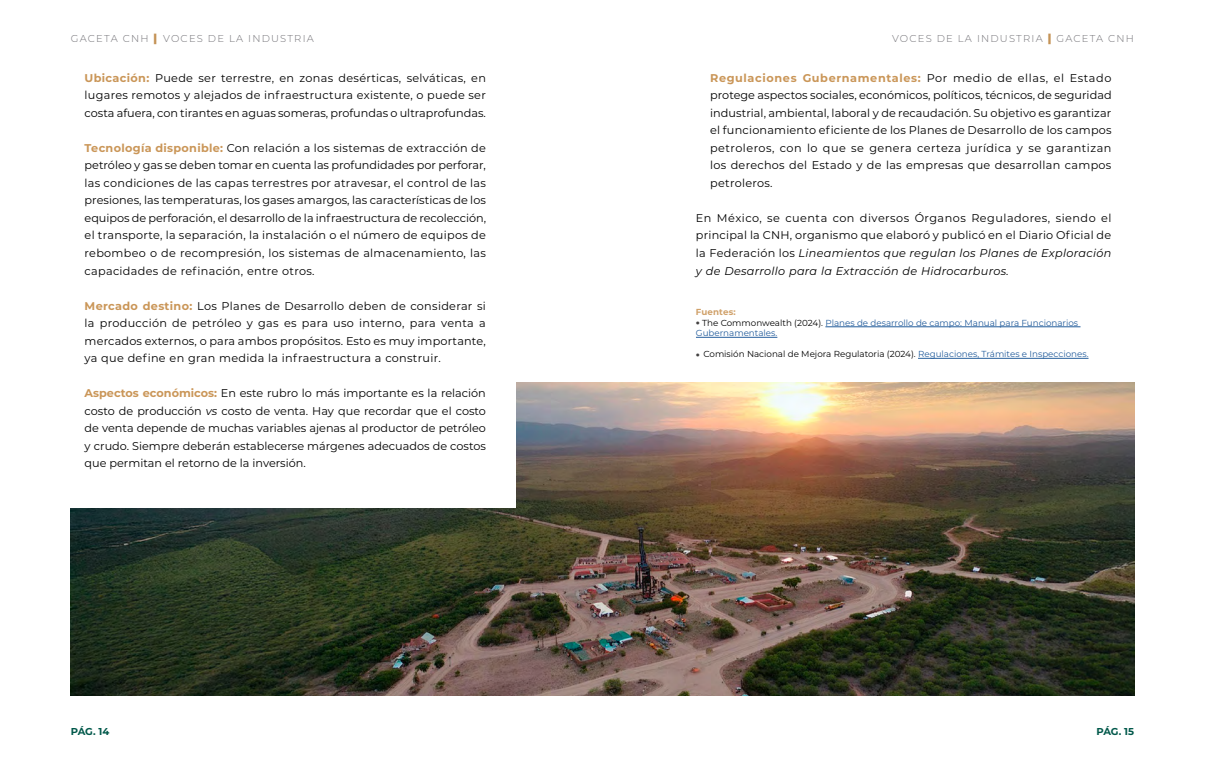
<style>
.page{position:relative;width:1205px;height:766px;background:#fff}
.page>*{position:absolute;margin:0;border:0;box-sizing:border-box;transform-origin:0 0}
.t1{font:11.25px/17.5px "Montserrat";letter-spacing:.02em;color:#000;text-align:justify}
.t2{font:300 10px "Montserrat";letter-spacing:.12em;color:#737277}
.t3{font:700 10px "Montserrat";letter-spacing:-.03em;color:#00584a}
.t4{font:8.75px/10.5px "Montserrat";color:#245d9c}
.t5{font:8.75px "Montserrat";color:#000}
.s1{font-weight:900;font-size:11.25px;color:#c49357}
.s2{font-weight:700;color:#ca9658}
.s3{font-style:italic}
.s4{font-weight:700;color:#d0a16a}
.s5{font-weight:900;font-size:11.25px;color:#434141}
.s6{color:#000}
.s7{color:#245d9c}
</style>
<div class="page">
<img style="left:71px;top:383px;width:1063px;height:312px">
<hr style="left:825px;top:326px;width:255px;height:1px;background:#245d9c">
<hr style="left:696px;top:337px;width:81px;height:1px;background:#245d9c">
<hr style="left:918px;top:358px;width:170px;height:1px;background:#245d9c">
<div style="left:41px;top:363px;width:475px;height:144px;background:#fff"></div>
<p class="t2" style="left:71px;top:32px;width:244px">GACETA CNH <span class="s1">|</span> VOCES DE LA INDUSTRIA</p>
<p class="t2" style="left:892px;top:32px;width:244px">VOCES DE LA INDUSTRIA <span class="s1">|</span> GACETA CNH</p>
<p class="t1" style="left:85px;top:69px;width:403px"><span class="s2">Ubicación:</span> Puede ser terrestre, en zonas desérticas, selváticas, en lugares remotos y alejados de infraestructura existente, o puede ser costa afuera, con tirantes en aguas someras, profundas o ultraprofundas.</p>
<p class="t1" style="left:85px;top:139px;width:403px"><span class="s2">Tecnología disponible:</span> Con relación a los sistemas de extracción de petróleo y gas se deben tomar en cuenta las profundidades por perforar, las condiciones de las capas terrestres por atravesar, el control de las presiones, las temperaturas, los gases amargos, las características de los equipos de perforación, el desarrollo de la infraestructura de recolección, el transporte, la separación, la instalación o el número de equipos de rebombeo o de recompresión, los sistemas de almacenamiento, las capacidades de refinación, entre otros.</p>
<p class="t1" style="left:85px;top:296px;width:403px"><span class="s2">Mercado destino:</span> Los Planes de Desarrollo deben de considerar si la producción de petróleo y gas es para uso interno, para venta a mercados externos, o para ambos propósitos. Esto es muy importante, ya que define en gran medida la infraestructura a construir.</p>
<p class="t1" style="left:85px;top:384px;width:403px"><span class="s2">Aspectos económicos:</span> En este rubro lo más importante es la relación costo de producción <span class="s3">vs</span> costo de venta. Hay que recordar que el costo de venta depende de muchas variables ajenas al productor de petróleo y crudo. Siempre deberán establecerse márgenes adecuados de costos que permitan el retorno de la inversión.</p>
<p class="t1" style="left:710px;top:69px;width:403px"><span class="s2">Regulaciones Gubernamentales:</span> Por medio de ellas, el Estado protege aspectos sociales, económicos, políticos, técnicos, de seguridad industrial, ambiental, laboral y de recaudación. Su objetivo es garantizar el funcionamiento eficiente de los Planes de Desarrollo de los campos petroleros, con lo que se genera certeza jurídica y se garantizan los derechos del Estado y de las empresas que desarrollan campos petroleros.</p>
<p class="t1" style="left:696px;top:209px;width:417px">En México, se cuenta con diversos Órganos Reguladores, siendo el principal la CNH, organismo que elaboró y publicó en el Diario Oficial de la Federación los <span class="s3">Lineamientos que regulan los Planes de Exploración y de Desarrollo para la Extracción de Hidrocarburos.</span></p>
<p class="t4" style="left:696px;top:306px;width:384px"><span class="s4">Fuentes:<br></span><span class="s5">∙</span> <span class="s6">The Commonwealth (2024).</span> Planes de desarrollo de campo: Manual para Funcionarios<br>Gubernamentales.</p>
<p class="t5" style="left:696px;top:348px;width:394px"><span class="s5">∙</span> Comisión Nacional de Mejora Regulatoria (2024). <span class="s7">Regulaciones, Trámites e Inspecciones.</span></p>
<p class="t3" style="left:71px;top:724px;width:37px">PÁG. 14</p>
<p class="t3" style="left:1096px;top:724px;width:39px">PÁG. 15</p>
</div>
